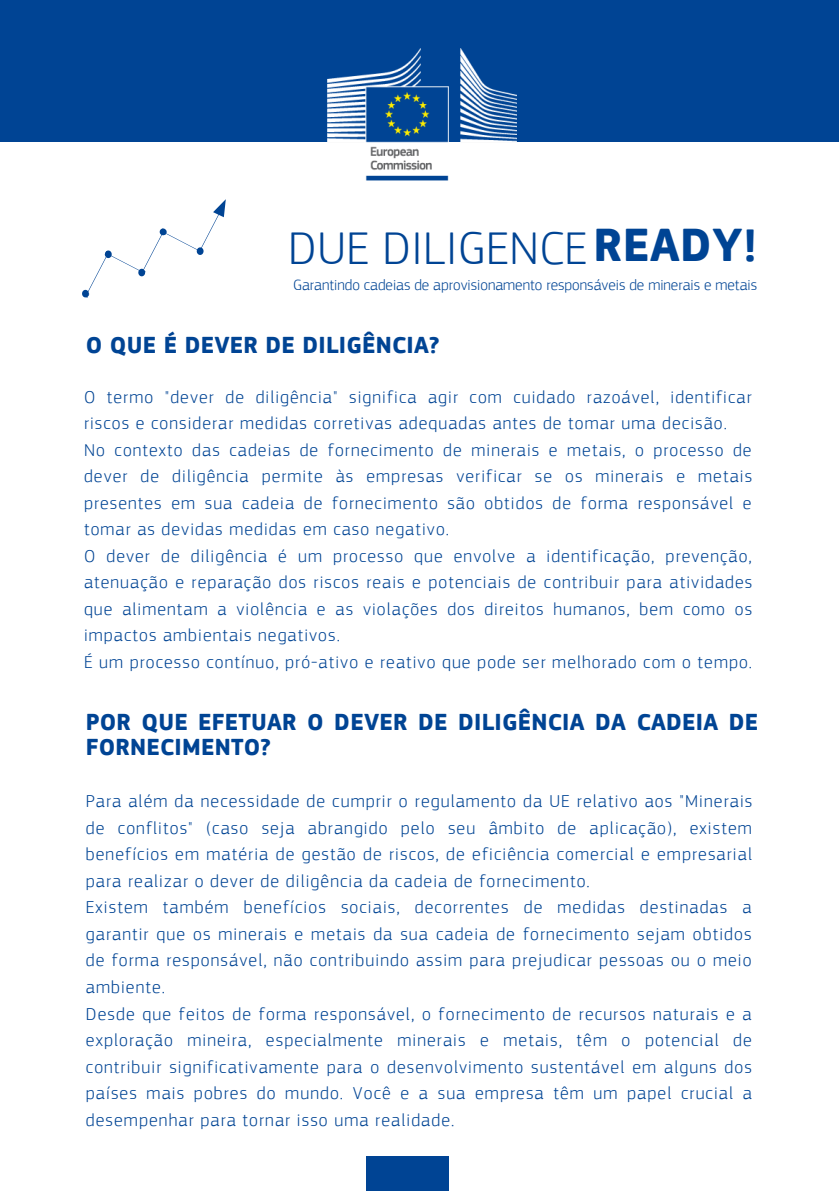
<style>
.page{position:relative;width:839px;height:1191px;background:#fff}
.page>*{position:absolute;margin:0;border:0;box-sizing:border-box;transform-origin:0 0}
.t1{font:300 48px "EC Square Sans Pro";letter-spacing:.01em;color:#004494}
.t2{font:700 24px/24.8px "EC Square Sans Pro";letter-spacing:.01em;color:#004494}
.t3{font:300 18px/26.6px "EC Square Sans Pro";letter-spacing:.06em;color:#004494}
.t4{font:300 15.4px "EC Square Sans Pro";color:#004494}
.s1{font-weight:700}
</style>
<div class="page">
<div style="left:0;top:0;width:838px;height:142px;background:#004494"></div>
<img style="left:327px;top:49px;width:189px;height:131px">
<div style="left:366px;top:1156px;width:82px;height:35px;background:#004494"></div>
<svg style="left:82px;top:199px;width:144px;height:99px"></svg>
<h1 class="t1" style="left:288px;top:220px;width:470px">DUE DILIGENCE<span class="s1">READY!</span></h1>
<p class="t4" style="left:293px;top:275px;width:465px">Garantindo cadeias de aprovisionamento responsáveis de minerais e metais</p>
<h2 class="t2" style="left:86px;top:334px;width:355px">O QUE É DEVER DE DILIGÊNCIA?</h2>
<p class="t3" style="left:84px;top:384px;width:669px">O termo "dever de diligência" significa agir com cuidado razoável, identificar riscos e considerar medidas corretivas adequadas antes de tomar uma decisão.<br>No contexto das cadeias de fornecimento de minerais e metais, o processo de dever de diligência permite às empresas verificar se os minerais e metais presentes em sua cadeia de fornecimento são obtidos de forma responsável e tomar as devidas medidas em caso negativo.<br>O dever de diligência é um processo que envolve a identificação, prevenção, atenuação e reparação dos riscos reais e potenciais de contribuir para atividades que alimentam a violência e as violações dos direitos humanos, bem como os impactos ambientais negativos.<br>É um processo contínuo, pró-ativo e reativo que pode ser melhorado com o tempo.</p>
<h2 class="t2" style="left:86px;top:710px;width:674px">POR QUE EFETUAR O DEVER DE DILIGÊNCIA DA CADEIA DE<br>FORNECIMENTO?</h2>
<p class="t3" style="left:86px;top:788px;width:668px">Para além da necessidade de cumprir o regulamento da UE relativo aos "Minerais de conflitos" (caso seja abrangido pelo seu âmbito de aplicação), existem benefícios em matéria de gestão de riscos, de eficiência comercial e empresarial para realizar o dever de diligência da cadeia de fornecimento.<br>Existem também benefícios sociais, decorrentes de medidas destinadas a garantir que os minerais e metais da sua cadeia de fornecimento sejam obtidos de forma responsável, não contribuindo assim para prejudicar pessoas ou o meio ambiente.<br>Desde que feitos de forma responsável, o fornecimento de recursos naturais e a exploração mineira, especialmente minerais e metais, têm o potencial de contribuir significativamente para o desenvolvimento sustentável em alguns dos países mais pobres do mundo. Você e a sua empresa têm um papel crucial a desempenhar para tornar isso uma realidade.</p>
</div>
